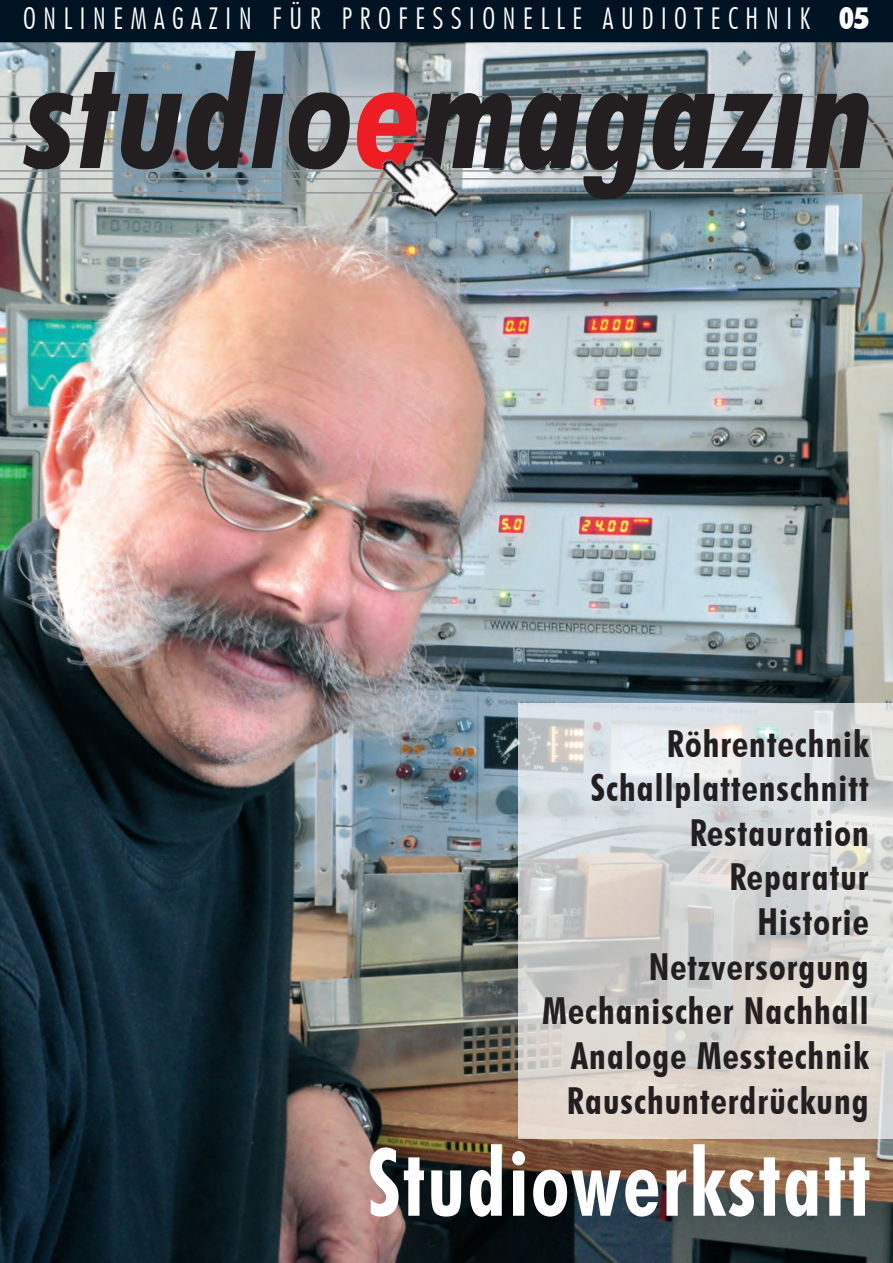
<style>
.page{position:relative;width:893px;height:1263px;background:#fff}
.page>*{position:absolute;margin:0;border:0;box-sizing:border-box;transform-origin:0 0}
.t1{font:700 condensed 94.5px "Futura BT";letter-spacing:.03em;color:#fff;scale:.9 1}
.t2{font:700 condensed 37.2px/44.7px "Futura BT";letter-spacing:.03em;color:#231f20;text-align:right}
.t3{font:300 condensed 30px "Futura BT";letter-spacing:.24em;color:#fff}
.s1{font-weight:900}
</style>
<div class="page">
<img style="left:0;top:42px;width:893px;height:1221px">
<hr style="left:0;top:96px;width:893px;height:1px;background:#939598">
<hr style="left:0;top:192px;width:893px;height:2px;background:#939598">
<hr style="left:0;top:142px;width:893px;height:3px;background:#939598">
<hr style="left:0;top:138px;width:893px;height:2px;background:#939598">
<hr style="left:0;top:170px;width:893px;height:2px;background:#939598">
<hr style="left:0;top:123px;width:893px;height:1px;background:#939598">
<hr style="left:0;top:178px;width:893px;height:2px;background:#939598">
<div style="left:0;top:0;width:893px;height:42px;background:#001322"></div>
<svg style="left:421px;top:93px;width:448px;height:106px;background:#5e6265"></svg>
<svg style="left:357px;top:92px;width:60px;height:77px;background:#da494f"></svg>
<svg style="left:23px;top:51px;width:327px;height:119px;background:#676f76"></svg>
<img style="left:364px;top:132px;width:103px;height:102px">
<svg style="left:519px;top:704px;width:374px;height:435px;background:#d7d6d4"></svg>
<p class="t3" style="left:23px;top:0;width:847px">ONLINEMAGAZIN FÜR PROFESSIONELLE AUDIOTECHNIK <span class="s1">05</span></p>
<p class="t2" style="left:542px;top:721px;width:328px">Röhrentechnik<br>Schallplattenschnitt<br>Restauration<br>Reparatur<br>Historie<br>Netzversorgung<br>Mechanischer Nachhall<br>Analoge Messtechnik<br>Rauschunterdrückung</p>
<h1 class="t1" style="left:368px;top:1125px;width:560px">Studiowerkstatt</h1>
</div>
